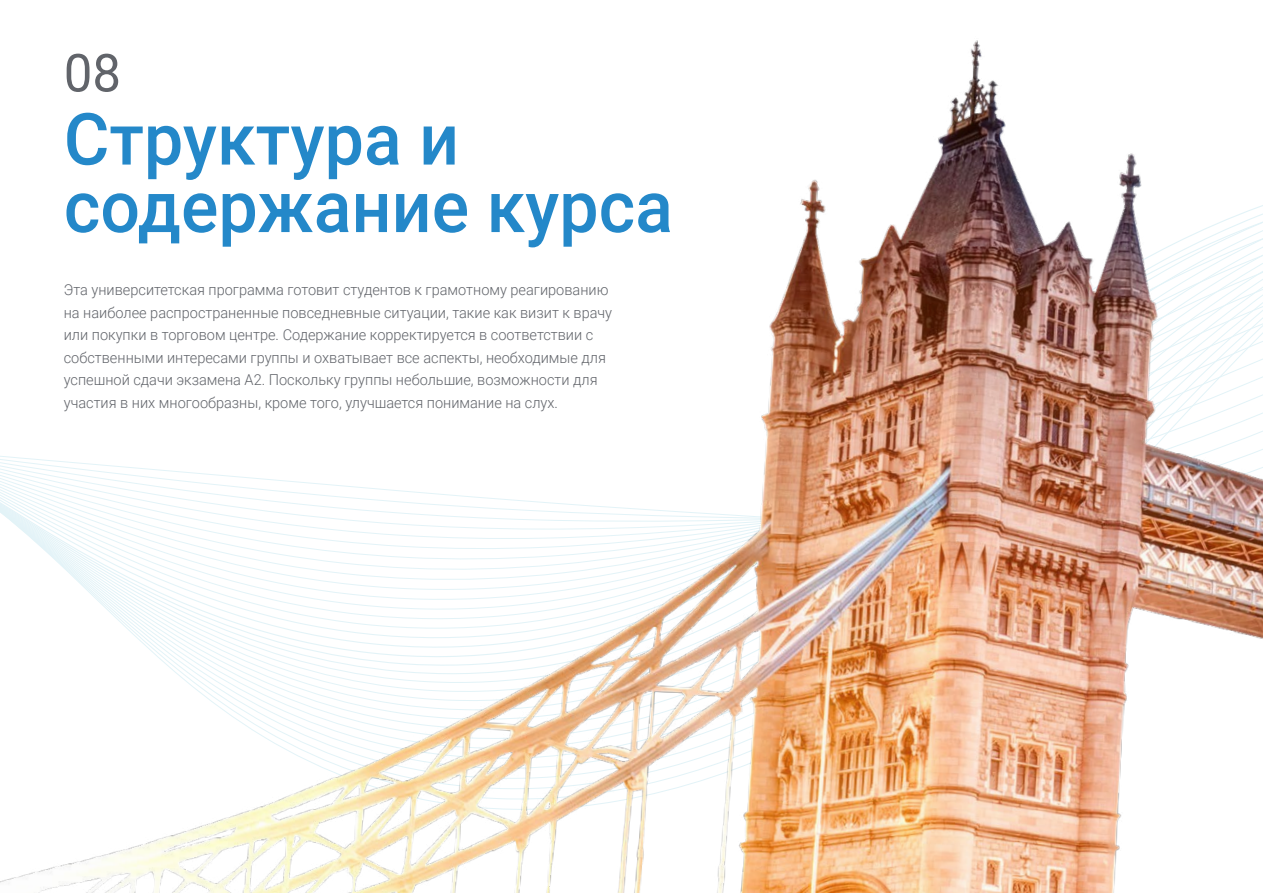
<style>
.page{position:relative;width:1263px;height:893px;background:#fff}
.page>*{position:absolute;margin:0;border:0;box-sizing:border-box;transform-origin:0 0}
.t1{font:500 72px/67.5px "Roboto";color:#2488c9}
.t2{font:52.5px "Roboto";color:#61646a}
.t3{font:300 15px/22.5px "Roboto";color:#61646a}
</style>
<div class="page">
<img style="left:0;top:40px;width:1263px;height:853px">
<h2 class="t2" style="left:64px;top:36px;width:59px">08</h2>
<h1 class="t1" style="left:64px;top:103px;width:611px">Структура и содержание курса</h1>
<p class="t3" style="left:64px;top:278px;width:550px">Эта университетская программа готовит студентов к грамотному реагированию на наиболее распространенные повседневные ситуации, такие как визит к врачу или покупки в торговом центре. Содержание корректируется в соответствии с собственными интересами группы и охватывает все аспекты, необходимые для успешной сдачи экзамена A2. Поскольку группы небольшие, возможности для участия в них многообразны, кроме того, улучшается понимание на слух.</p>
</div>
